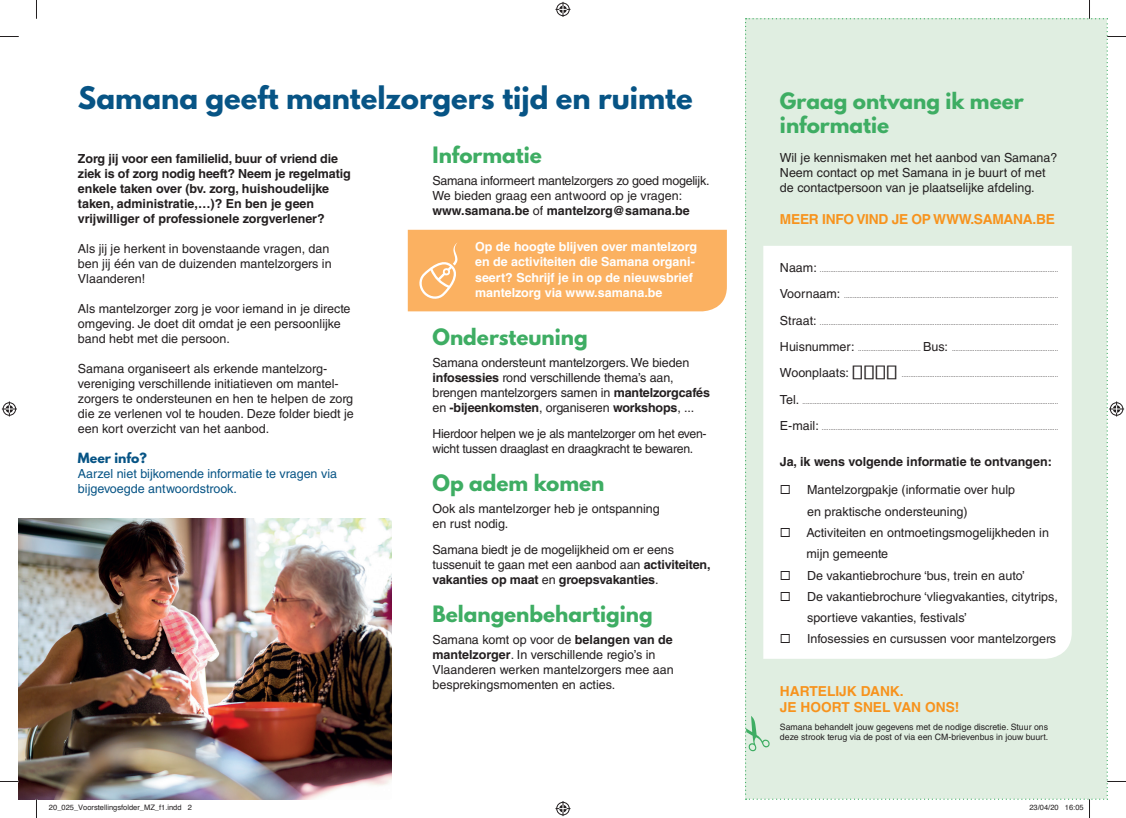
<style>
.page{position:relative;width:1126px;height:818px;background:#fff}
.page>*{position:absolute;margin:0;border:0;box-sizing:border-box;transform-origin:0 0}
.t1{font:700 27.5px "League Spartan";color:#075485}
.t2{font:700 20px/24px "League Spartan";color:#3ead63}
.t3{font:700 13.75px/16.5px "Helvetica LT Std";color:#f7931d}
.t4{font:700 13.75px "Helvetica LT Std";letter-spacing:-.02em;color:#f7931d}
.t5{font:12.5px/15px "Helvetica LT Std";color:#231f20}
.t6{font:700 12.5px/15px "Helvetica LT Std";color:#231f20}
.t7{font:12.5px/15px "Helvetica LT Std";letter-spacing:-.02em;color:#231f20}
.t8{font:700 12.5px/15px "Helvetica LT Std";color:#fff}
.t9{font:12.5px/15px "Helvetica LT Std";color:#075485}
.t10{font:700 12.5px "League Spartan";color:#075485}
.t11{font:8.75px/10.5px "Helvetica LT Std";color:#231f20}
.t12{font:7.5px "Helvetica";color:#231f20}
.t13{font:6.25px "Helvetica LT Std";color:#231f20}
.s1{font-weight:700}
.s2{font-size:12.5px}
</style>
<div class="page">
<img style="left:19px;top:518px;width:372px;height:280px">
<div style="left:408px;top:230px;width:318px;height:81px;background:#fbb161"></div>
<svg style="left:0;top:36px;width:19px;height:1px"></svg>
<svg style="left:36px;top:0;width:1px;height:19px"></svg>
<svg style="left:36px;top:798px;width:1px;height:19px"></svg>
<svg style="left:555px;top:2px;width:15px;height:15px"></svg>
<svg style="left:555px;top:801px;width:15px;height:14px"></svg>
<svg style="left:2px;top:401px;width:15px;height:15px"></svg>
<svg style="left:745px;top:0;width:380px;height:817px"></svg>
<h1 class="t1" style="left:78px;top:76px;width:616px">Samana geeft mantelzorgers tijd en ruimte</h1>
<p class="t6" style="left:78px;top:150px;width:274px">Zorg jij voor een familielid, buur of vriend die ziek is of zorg nodig heeft? Neem je regelmatig enkele taken over (bv. zorg, huishoudelijke taken, administratie,…)? En ben je geen vrijwilliger of professionele zorgverlener?</p>
<p class="t5" style="left:78px;top:240px;width:255px">Als jij je herkent in bovenstaande vragen, dan ben jij één van de duizenden mantelzorgers in<br>Vlaanderen!</p>
<p class="t5" style="left:78px;top:300px;width:274px">Als mantelzorger zorg je voor iemand in je directe omgeving. Je doet dit omdat je een persoonlijke band hebt met die persoon.</p>
<p class="t5" style="left:78px;top:360px;width:277px">Samana organiseert als erkende mantelzorg&shy;vereniging verschillende initiatieven om mantel&shy;zorgers te ondersteunen en hen te helpen de zorg die ze verlenen vol te houden. Deze folder biedt je een kort overzicht van het aanbod.</p>
<p class="t10" style="left:78px;top:448px;width:70px">Meer info?</p>
<p class="t9" style="left:78px;top:465px;width:260px">Aarzel niet bijkomende informatie te vragen via bijgevoegde antwoordstrook.</p>
<h2 class="t2" style="left:432px;top:143px;width:111px">Informatie</h2>
<p class="t7" style="left:432px;top:173px;width:278px">Samana informeert mantelzorgers zo goed mogelijk.<br>We bieden graag een antwoord op je vragen: <span class="s1">www.samana.be</span> of <span class="s1">mantelzorg@samana.be</span></p>
<p class="t8" style="left:475px;top:239px;width:223px">Op de hoogte blijven over mantelzorg en de activiteiten die Samana organi&shy;seert? Schrijf je in op de nieuwsbrief mantelzorg via www.samana.be</p>
<h2 class="t2" style="left:432px;top:324px;width:157px">Ondersteuning</h2>
<p class="t5" style="left:432px;top:355px;width:279px">Samana ondersteunt mantelzorgers. We bieden <span class="s1">infosessies</span> rond verschillende thema’s aan, brengen mantelzorgers samen in <span class="s1">mantelzorg cafés </span>en <span class="s1">-bijeenkomsten</span>, organiseren <span class="s1">workshops</span>, ...</p>
<p class="t7" style="left:432px;top:426px;width:276px">Hierdoor helpen we je als mantelzorger om het even&shy;wicht tussen draaglast en draagkracht te bewaren.</p>
<h2 class="t2" style="left:432px;top:470px;width:173px">Op adem komen</h2>
<p class="t5" style="left:432px;top:501px;width:229px">Ook als mantelzorger heb je ontspanning en rust nodig.</p>
<p class="t5" style="left:432px;top:541px;width:279px">Samana biedt je de mogelijkheid om er eens tussen uit te gaan met een aanbod aan <span class="s1">activiteiten, vakanties op maat</span> en <span class="s1">groepsvakanties</span>.</p>
<h2 class="t2" style="left:432px;top:601px;width:222px">Belangenbehartiging</h2>
<p class="t5" style="left:432px;top:632px;width:243px">Samana komt op voor de <span class="s1">belangen van de mantelzorger</span>. In verschillende regio’s in Vlaanderen werken mantelzorgers mee aan besprekingsmomenten en acties.</p>
<h2 class="t2" style="left:779px;top:88px;width:245px">Graag ontvang ik meer informatie</h2>
<p class="t5" style="left:779px;top:150px;width:279px">Wil je kennismaken met het aanbod van Samana?<br>Neem contact op met Samana in je buurt of met de contactpersoon van je plaatselijke afdeling.</p>
<p class="t4" style="left:779px;top:210px;width:276px">MEER INFO VIND JE OP WWW.SAMANA.BE</p>
<p class="t13" style="left:779px;top:266px;width:279px"><span class="s2">Naam:</span> .........................................................................................................................................</p>
<p class="t13" style="left:779px;top:292px;width:279px"><span class="s2">Voornaam:</span> ...........................................................................................................................</p>
<p class="t13" style="left:779px;top:318px;width:279px"><span class="s2">Straat:</span> .........................................................................................................................................</p>
<p class="t13" style="left:779px;top:345px;width:279px"><span class="s2">Huisnummer:</span> .................................... <span class="s2">Bus:</span> .............................................................</p>
<p class="t5" style="left:779px;top:365px;width:71px">Woonplaats:</p>
<p class="t13" style="left:901px;top:371px;width:158px">..........................................................................................</p>
<p class="t13" style="left:779px;top:397px;width:279px"><span class="s2">Tel.</span> ...................................................................................................................................................</p>
<p class="t13" style="left:779px;top:423px;width:279px"><span class="s2">E-mail:</span> ........................................................................................................................................</p>
<p class="t6" style="left:779px;top:453px;width:273px">Ja, ik wens volgende informatie te ontvangen:</p>
<p class="t5" style="left:807px;top:479px;width:209px;line-height:21.2px;text-indent:-27px">◻ Mantelzorgpakje (informatie over hulp en praktische ondersteuning)</p>
<p class="t5" style="left:806px;top:521px;width:244px;line-height:21.2px;text-indent:-26px">◻ Activiteiten en ontmoetingsmogelijkheden in mijn gemeente</p>
<p class="t5" style="left:779px;top:567px;width:246px">◻ De vakantiebrochure ‘bus, trein en auto’</p>
<p class="t5" style="left:807px;top:585px;width:252px;line-height:21.2px;text-indent:-27px">◻ De vakantiebrochure ‘vliegvakanties, citytrips, sportieve vakanties, festivals’</p>
<p class="t5" style="left:779px;top:631px;width:278px">◻ Infosessies en cursussen voor mantelzorgers</p>
<p class="t3" style="left:779px;top:681px;width:181px">HARTELIJK DANK.<br>JE HOORT SNEL VAN ONS!</p>
<p class="t11" style="left:779px;top:720px;width:270px">Samana behandelt jouw gegevens met de nodige discretie. Stuur ons deze strook terug via de post of via een CM-brievenbus in jouw buurt.</p>
<p class="t12" style="left:49px;top:801px;width:144px">20_025_Voorstellingsfolder_MZ_f1.indd 2</p>
<p class="t12" style="left:1029px;top:801px;width:56px">23/04/20 16:05</p>
</div>
